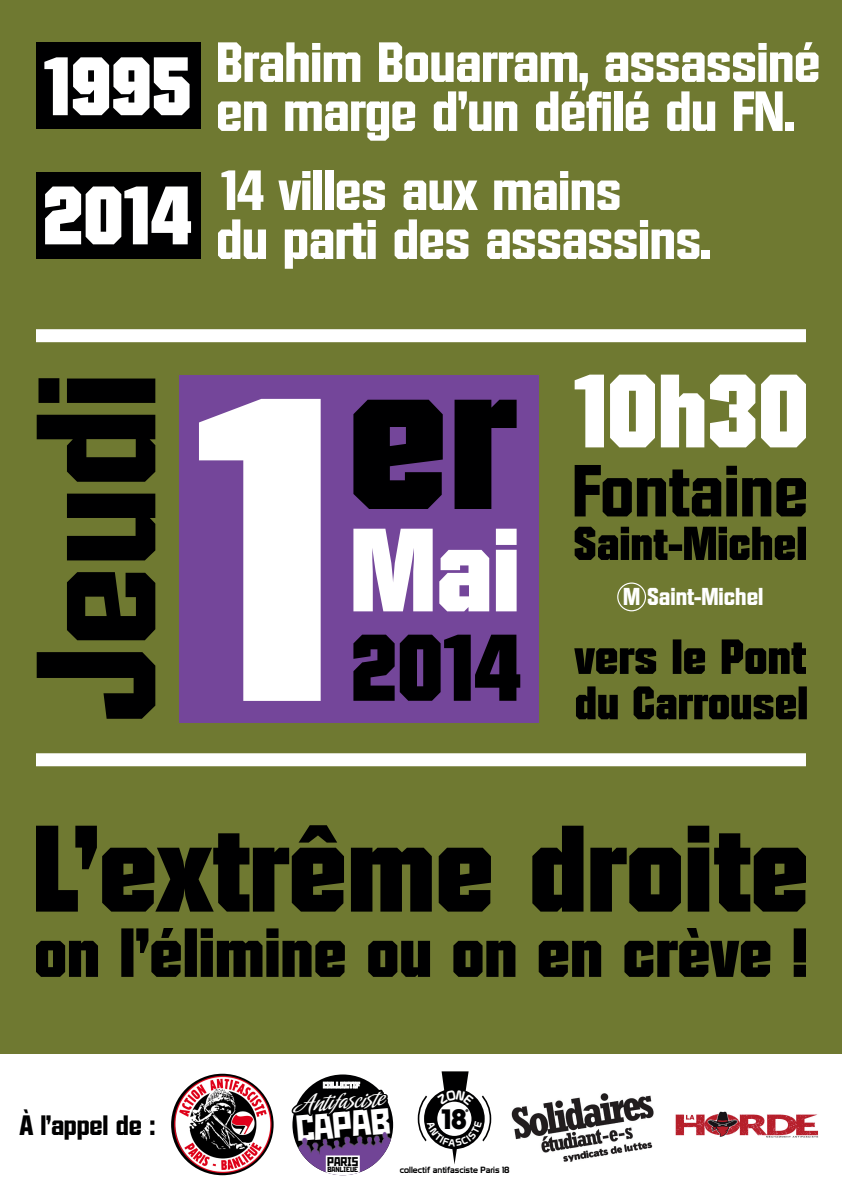
<style>
.page{position:relative;width:842px;height:1191px;background:#fff}
.page>*{position:absolute;margin:0;border:0;box-sizing:border-box;transform-origin:0 0}
.t1{font:700 164.5px "Diamante";color:#000001}
.t2{font:700 54.9px/49px "Diamante";letter-spacing:-.01em;color:#fff}
.t3{font:36.1px "Stenberg ITC";color:#fff}
.t4{font:700 27.3px "Diamante";letter-spacing:-.01em;color:#000001}
.t5{font:26.5px "Amorinda";color:#fff}
.t6{font:700 26.5px "ITC Avant Garde Std";color:#000001}
.t7{font:700 23.8px "Diamante";color:#fff}
.t8{font:12.6px "Stenberg ITC";color:#000001}
.t9{font:8.8px "Prototype";color:#000001}
.t10{font:8.4px "Stenberg ITC";color:#fff}
.t11{font:7.5px "Stenberg ITC";color:#000001}
.t12{font:700 4.8px "ITC Avant Garde Std";color:#000001}
</style>
<div class="page">
<div style="left:0;top:0;width:842px;height:1053px;background:#6f7931"></div>
<svg style="left:576px;top:686px;width:231px;height:33px"></svg>
<svg style="left:574px;top:639px;width:232px;height:35px"></svg>
<svg style="left:575px;top:527px;width:231px;height:33px"></svg>
<svg style="left:36px;top:825px;width:770px;height:86px;fill:#000001"></svg>
<svg style="left:36px;top:928px;width:770px;height:49px"></svg>
<div style="left:36px;top:329px;width:770px;height:13px;background:#fff"></div>
<div style="left:36px;top:753px;width:770px;height:13px;background:#fff"></div>
<div style="left:180px;top:374px;width:359px;height:348px;background:#74469a"></div>
<svg style="left:199px;top:399px;width:122px;height:302px"></svg>
<svg style="left:353px;top:400px;width:164px;height:109px"></svg>
<svg style="left:353px;top:528px;width:164px;height:83px"></svg>
<svg style="left:353px;top:634px;width:167px;height:67px"></svg>
<svg style="left:575px;top:374px;width:231px;height:73px"></svg>
<div style="left:617px;top:582px;width:29px;height:29px;border:1px solid #fff;border-radius:50%"></div>
<div style="left:36px;top:43px;width:165px;height:86px;background:#000001"></div>
<div style="left:36px;top:173px;width:165px;height:86px;background:#000001"></div>
<svg style="left:44px;top:57px;width:146px;height:58px"></svg>
<svg style="left:45px;top:186px;width:146px;height:58px"></svg>
<div style="left:292px;top:1074px;width:101px;height:101px;background:#000001;border-radius:50%"></div>
<svg style="left:291px;top:1081px;width:99px;height:95px"></svg>
<img style="left:171px;top:1073px;width:103px;height:102px">
<svg style="left:575px;top:465px;width:231px;height:51px"></svg>
<img style="left:511px;top:1093px;width:143px;height:69px">
<img style="left:675px;top:1111px;width:144px;height:26px">
<svg style="left:417px;top:1071px;width:75px;height:93px"></svg>
<h1 class="t1" style="left:0;top:722px;width:351px;rotate:-90deg">Jeudi</h1>
<p class="t2" style="left:216px;top:38px;width:606px">Brahim Bouarram, assassiné en marge d’un défilé du FN.</p>
<p class="t2" style="left:216px;top:166px;width:496px">14 villes aux mains<br>du parti des assassins.</p>
<p class="t7" style="left:623px;top:583px;width:142px">M Saint-Michel</p>
<p class="t10" style="left:323px;top:1080px;width:38px">COLLECTIF</p>
<p class="t5" style="left:296px;top:1089px;width:89px;rotate:-4deg">Antifasciste</p>
<p class="t3" style="left:294px;top:1108px;width:96px;rotate:-5deg">CAPAB</p>
<p class="t4" style="left:20px;top:1109px;width:137px">À l’appel de :</p>
<p class="t6" style="left:439px;top:1101px;width:30px">18</p>
<p class="t12" style="left:465px;top:1107px;width:5px">e</p>
<p class="t9" style="left:400px;top:1164px;width:111px">collectif antifasciste Paris 18</p>
<p class="t8" style="left:327px;top:1154px;width:33px">PARIS</p>
<p class="t11" style="left:327px;top:1164px;width:32px">BANLIEUE</p>
</div>
